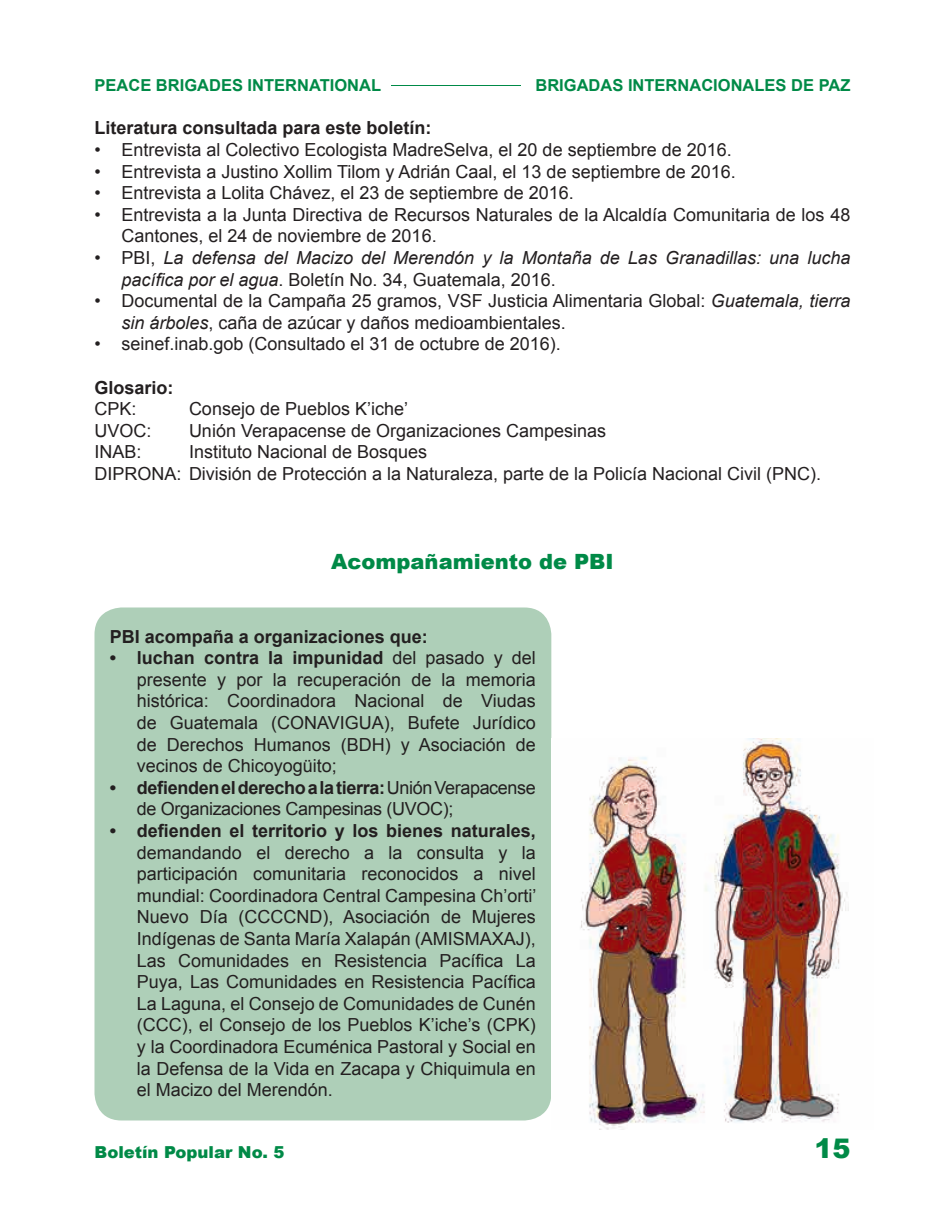
<style>
.page{position:relative;width:945px;height:1215px;background:#fff}
.page>*{position:absolute;margin:0;border:0;box-sizing:border-box;transform-origin:0 0}
.t1{font:900 27px "Arial";color:#008a47}
.t2{font:900 21px "Arial";color:#008a47}
.t3{font:18px/21.6px "Arial";color:#231f20}
.t4{font:700 18px "Arial";color:#231f20}
.t5{font:italic 18px/21.6px "Arial";color:#231f20}
.t6{font:18px/21.6px "Arial";letter-spacing:-.02em;color:#231f20}
.t7{font:700 16.5px "Arial";color:#008a47}
.t8{font:900 16.5px "Arial";color:#008a47}
.s1{font-style:normal}
.s2{font-style:italic}
.s3{font-weight:700}
</style>
<div class="page">
<hr style="left:391px;top:85px;width:130px;height:1px;background:#008a47">
<div style="left:94px;top:608px;width:457px;height:512px;background:#aecfb8;border-radius:27px"></div>
<img style="left:580px;top:739px;width:269px;height:391px">
<p class="t7" style="left:94px;top:74px;width:288px">PEACE BRIGADES INTERNATIONAL</p>
<p class="t7" style="left:535px;top:74px;width:317px">BRIGADAS INTERNACIONALES DE PAZ</p>
<p class="t4" style="left:94px;top:116px;width:339px">Literatura consultada para este boletín:</p>
<p class="t3" style="left:94px;top:139px;width:639px">• Entrevista al Colectivo Ecologista MadreSelva, el 20 de septiembre de 2016.</p>
<p class="t3" style="left:94px;top:161px;width:643px">• Entrevista a Justino Xollim Tilom y Adrián Caal, el 13 de septiembre de 2016.</p>
<p class="t3" style="left:94px;top:182px;width:481px">• Entrevista a Lolita Chávez, el 23 de septiembre de 2016.</p>
<p class="t3" style="left:122px;top:204px;width:730px;text-indent:-27px">• Entrevista a la Junta Directiva de Recursos Naturales de la Alcaldía Comunitaria de los 48<br>Cantones, el 24 de noviembre de 2016.</p>
<p class="t5" style="left:122px;top:247px;width:730px;text-indent:-27px"><span class="s1">• PBI,</span> La defensa del Macizo del Merendón y la Montaña de Las Granadillas: una lucha pacífica por el agua<span class="s1">. Boletín No. 34, Guatemala, 2016.</span></p>
<p class="t3" style="left:122px;top:290px;width:730px;text-indent:-27px">• Documental de la Campaña 25 gramos, VSF Justicia Alimentaria Global: <span class="s2">Guatemala, tierra sin árboles</span>, caña de azúcar y daños medioambientales.</p>
<p class="t3" style="left:94px;top:333px;width:468px">• seinef.inab.gob (Consultado el 31 de octubre de 2016).</p>
<p class="t4" style="left:94px;top:375px;width:81px">Glosario:</p>
<p class="t3" style="left:94px;top:398px;width:44px">CPK:</p>
<p class="t3" style="left:189px;top:398px;width:221px">Consejo de Pueblos K’iche’</p>
<p class="t3" style="left:94px;top:420px;width:59px">UVOC:</p>
<p class="t3" style="left:189px;top:420px;width:419px">Unión Verapacense de Organizaciones Campesinas</p>
<p class="t3" style="left:94px;top:441px;width:49px">INAB:</p>
<p class="t3" style="left:94px;top:441px;width:728px;text-indent:94px">Instituto Nacional de Bosques<br>DIPRONA: División de Protección a la Naturaleza, parte de la Policía Nacional Civil (PNC).</p>
<p class="t2" style="left:331px;top:546px;width:284px">Acompañamiento de PBI</p>
<p class="t4" style="left:110px;top:624px;width:320px">PBI acompaña a organizaciones que:</p>
<p class="t3" style="left:137px;top:647px;width:401px;text-align:justify;text-indent:-27px"><span class="s3">• luchan contra la impunidad</span> del pasado y del presente y por la recuperación de la memoria histórica: Coordinadora Nacional de Viudas de Guatemala (CONAVIGUA), Bufete Jurídico de Derechos Humanos (BDH) y Asociación de vecinos de Chicoyogüito;</p>
<p class="t6" style="left:137px;top:777px;width:401px;text-indent:-27px"><span class="s3">• defienden el derecho a la tierra:</span> Unión Verapacense de Organizaciones Campesinas (UVOC);</p>
<p class="t4" style="left:110px;top:819px;width:428px">• defienden el territorio y los bienes naturales,</p>
<p class="t3" style="left:137px;top:842px;width:401px;text-align:justify">demandando el derecho a la consulta y la participación comunitaria reconocidos a nivel mundial: Coordinadora Central Campesina Ch’orti’ Nuevo Día (CCCCND), Asociación de Mujeres Indígenas de Santa María Xalapán (AMISMAXAJ), Las Comunidades en Resistencia Pacífica La Puya, Las Comunidades en Resistencia Pacífica La Laguna, el Consejo de Comunidades de Cunén (CCC), el Consejo de los Pueblos K’iche’s (CPK) y la Coordinadora Ecuménica Pastoral y Social en la Defensa de la Vida en Zacapa y Chiquimula en el Macizo del Merendón.</p>
<p class="t8" style="left:94px;top:1140px;width:191px">Boletín Popular No. 5</p>
<h1 class="t1" style="left:814px;top:1129px;width:38px">15</h1>
</div>
